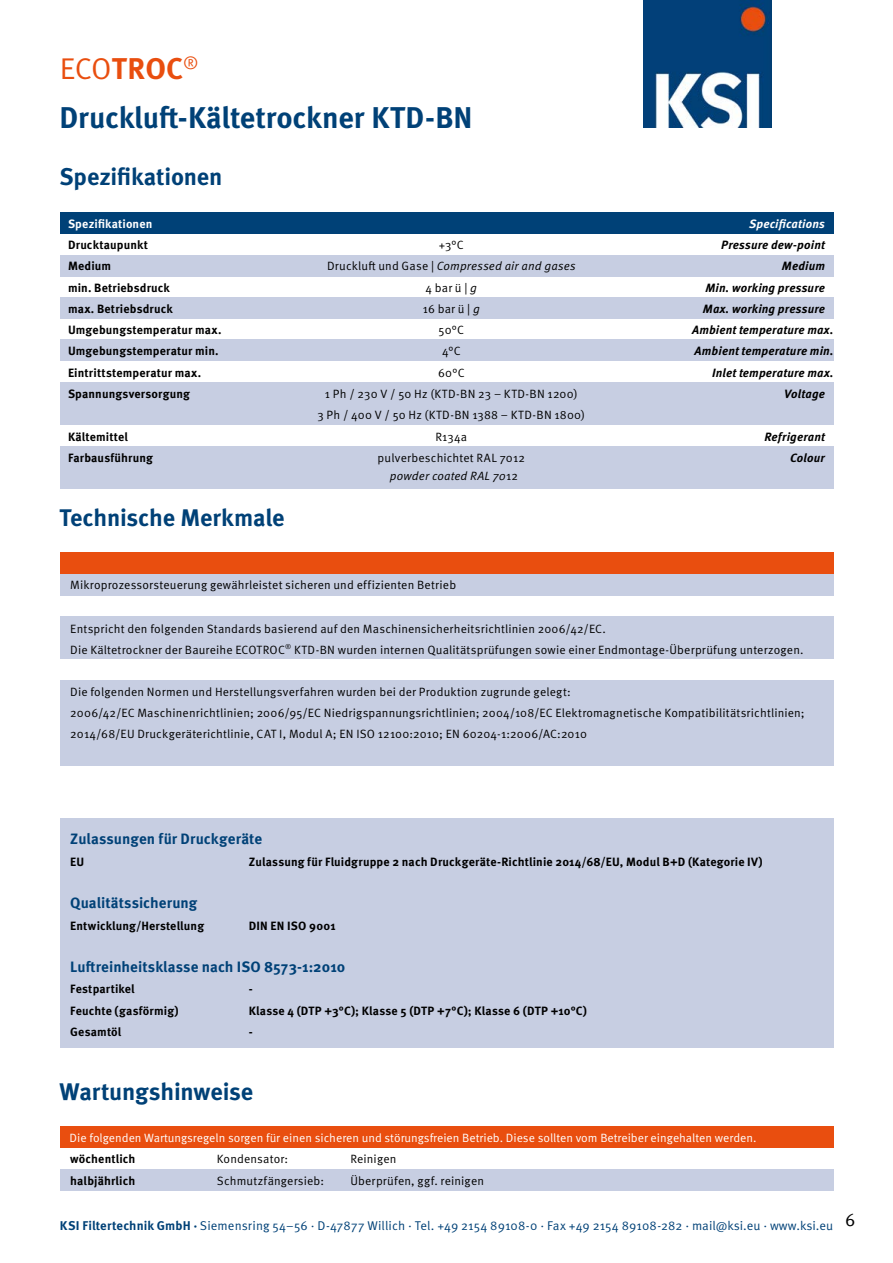
<style>
.page{position:relative;width:893px;height:1263px;background:#fff}
.page>*{position:absolute;margin:0;border:0;box-sizing:border-box;transform-origin:0 0}
.t1{font:700 30px "Meta OT";letter-spacing:-.005em;color:#004177}
.t2{font:700 30px "Meta OT";color:#e94e0f}
.t3{font:700 24px "Meta OT";letter-spacing:-.01em;color:#004177}
.t4{font:18px "Meta OT";color:#000}
.t5{font:700 15px "Meta OT";color:#004177}
.t6{font:12.6px "Meta OT";letter-spacing:.005em;color:#004177}
.t7{font:12px/21.3px "Meta OT";letter-spacing:.015em;color:#000}
.t8{font:700 12px "Meta OT";letter-spacing:.01em;color:#000}
.t9{font:italic 700 12px "Meta OT";letter-spacing:.01em;color:#000}
.t10{font:12px "Meta OT";color:#fff}
.t11{font:italic 12px "Meta OT";letter-spacing:.005em;color:#000}
.t12{font:700 12px "Meta OT";letter-spacing:.01em;color:#fff}
.t13{font:italic 700 12px "Meta OT";letter-spacing:.015em;color:#fff}
.s1{font-weight:400}
.s2{font-style:normal}
.s3{font-style:italic}
.s4{font-weight:700}
</style>
<div class="page">
<img style="left:644px;top:0;width:127px;height:128px">
<div style="left:60px;top:446px;width:773px;height:43px;background:#c7cee2"></div>
<div style="left:60px;top:818px;width:773px;height:230px;background:#c7cee2"></div>
<div style="left:60px;top:680px;width:773px;height:85px;background:#c7cee2"></div>
<div style="left:60px;top:574px;width:773px;height:21px;background:#c7cee2"></div>
<div style="left:60px;top:617px;width:773px;height:42px;background:#c7cee2"></div>
<div style="left:60px;top:553px;width:773px;height:21px;background:#e94e0f"></div>
<div style="left:60px;top:1169px;width:773px;height:22px;background:#c7cee2"></div>
<div style="left:60px;top:1127px;width:773px;height:21px;background:#e94e0f"></div>
<div style="left:60px;top:340px;width:773px;height:21px;background:#c7cee2"></div>
<div style="left:60px;top:383px;width:773px;height:42px;background:#c7cee2"></div>
<div style="left:60px;top:212px;width:773px;height:22px;background:#004177"></div>
<div style="left:60px;top:255px;width:773px;height:21px;background:#c7cee2"></div>
<div style="left:60px;top:297px;width:773px;height:22px;background:#c7cee2"></div>
<p class="t2" style="left:60px;top:50px;width:140px"><span class="s1">ECO</span>TROC<sup>®</sup></p>
<h1 class="t1" style="left:60px;top:98px;width:415px">Druckluft-Kältetrockner KTD-BN</h1>
<p class="t3" style="left:60px;top:162px;width:165px">Spezifikationen</p>
<p class="t12" style="left:68px;top:216px;width:86px">Spezifikationen</p>
<p class="t8" style="left:68px;top:237px;width:81px">Drucktaupunkt</p>
<p class="t8" style="left:68px;top:259px;width:45px">Medium</p>
<p class="t8" style="left:68px;top:280px;width:103px">min. Betriebsdruck</p>
<p class="t8" style="left:68px;top:301px;width:106px">max. Betriebsdruck</p>
<p class="t8" style="left:68px;top:322px;width:155px">Umgebungstemperatur max.</p>
<p class="t8" style="left:68px;top:344px;width:152px">Umgebungstemperatur min.</p>
<p class="t8" style="left:68px;top:365px;width:135px">Eintrittstemperatur max.</p>
<p class="t8" style="left:68px;top:386px;width:123px">Spannungsversorgung</p>
<p class="t8" style="left:68px;top:429px;width:62px">Kältemittel</p>
<p class="t8" style="left:68px;top:450px;width:86px">Farbausführung</p>
<p class="t3" style="left:60px;top:502px;width:227px">Technische Merkmale</p>
<p class="t7" style="left:439px;top:234px;width:26px">+3°C</p>
<p class="t11" style="left:327px;top:259px;width:250px"><span class="s2">Druckluft und Gase |</span> Compressed air and gases</p>
<p class="t7" style="left:426px;top:277px;width:53px">4 bar ü | <span class="s3">g</span></p>
<p class="t7" style="left:423px;top:298px;width:59px">16 bar ü | <span class="s3">g</span></p>
<p class="t7" style="left:439px;top:320px;width:27px">50°C</p>
<p class="t7" style="left:442px;top:341px;width:20px">4°C</p>
<p class="t7" style="left:438px;top:362px;width:28px">60°C</p>
<p class="t7" style="left:325px;top:383px;width:254px">1 Ph / 230 V / 50 Hz (KTD-BN 23 – KTD-BN 1200)</p>
<p class="t7" style="left:318px;top:405px;width:269px">3 Ph / 400 V / 50 Hz (KTD-BN 1388 – KTD-BN 1800)</p>
<p class="t7" style="left:435px;top:426px;width:33px">R134a</p>
<p class="t7" style="left:378px;top:449px;width:149px;line-height:18.3px;text-align:center">pulverbeschichtet RAL 7012 <span class="s3">powder coated RAL 70</span>12</p>
<p class="t13" style="left:749px;top:216px;width:77px">Specifications</p>
<p class="t9" style="left:721px;top:238px;width:105px">Pressure dew-point</p>
<p class="t9" style="left:782px;top:259px;width:44px">Medium</p>
<p class="t9" style="left:705px;top:280px;width:121px">Min. working pressure</p>
<p class="t9" style="left:703px;top:301px;width:123px">Max. working pressure</p>
<p class="t9" style="left:692px;top:323px;width:143px">Ambient temperature max.</p>
<p class="t9" style="left:695px;top:344px;width:140px">Ambient temperature min.</p>
<p class="t9" style="left:712px;top:365px;width:123px">Inlet temperature max.</p>
<p class="t9" style="left:784px;top:386px;width:42px">Voltage</p>
<p class="t9" style="left:764px;top:429px;width:62px">Refrigerant</p>
<p class="t9" style="left:790px;top:450px;width:36px">Colour</p>
<p class="t7" style="left:70px;top:575px;width:387px">Mikroprozessorsteuerung gewährleistet sicheren und effizienten Betrieb</p>
<p class="t7" style="left:70px;top:618px;width:537px">Entspricht den folgenden Standards basierend auf den Maschinensicherheitsrichtlinien 2006/42/EC.</p>
<p class="t7" style="left:70px;top:639px;width:735px">Die Kältetrockner der Baureihe ECOTROC<sup>®</sup> KTD-BN wurden internen Qualitätsprüfungen sowie einer Endmontage-Überprüfung unterzogen.</p>
<p class="t7" style="left:70px;top:681px;width:502px">Die folgenden Normen und Herstellungsverfahren wurden bei der Produktion zugrunde gelegt:</p>
<p class="t7" style="left:70px;top:702px;width:736px">2006/42/EC Maschinenrichtlinien; 2006/95/EC Niedrigspannungsrichtlinien; 2004/108/EC Elektromagnetische Kompatibilitätsrichtlinien;<br>2014/68/EU Druckgeräterichtlinie, CAT I, Modul A; EN ISO 12100:2010; EN 60204-1:2006/AC:2010</p>
<p class="t5" style="left:70px;top:830px;width:193px">Zulassungen für Druckgeräte</p>
<p class="t8" style="left:70px;top:854px;width:16px">EU</p>
<p class="t8" style="left:249px;top:854px;width:515px">Zulassung für Fluidgruppe 2 nach Druckgeräte-Richtlinie 2014/68/EU, Modul B+D (Kategorie IV)</p>
<p class="t5" style="left:70px;top:893px;width:129px">Qualitätssicherung</p>
<p class="t8" style="left:70px;top:918px;width:135px">Entwicklung/Herstellung</p>
<p class="t8" style="left:249px;top:918px;width:88px">DIN EN ISO 9001</p>
<p class="t5" style="left:70px;top:957px;width:276px">Luftreinheitsklasse nach ISO 8573-1:2010</p>
<p class="t8" style="left:70px;top:981px;width:66px">Festpartikel</p>
<p class="t8" style="left:249px;top:981px;width:5px">-</p>
<p class="t8" style="left:70px;top:1003px;width:110px">Feuchte (gasförmig)</p>
<p class="t8" style="left:249px;top:1003px;width:340px">Klasse 4 (DTP +3°C); Klasse 5 (DTP +7°C); Klasse 6 (DTP +10°C)</p>
<p class="t8" style="left:70px;top:1024px;width:53px">Gesamtöl</p>
<p class="t8" style="left:249px;top:1024px;width:5px">-</p>
<p class="t3" style="left:60px;top:1076px;width:195px">Wartungshinweise</p>
<p class="t10" style="left:70px;top:1131px;width:688px">Die folgenden Wartungsregeln sorgen für einen sicheren und störungsfreien Betrieb. Diese sollten vom Betreiber eingehalten werden.</p>
<p class="t8" style="left:70px;top:1152px;width:67px">wöchentlich</p>
<p class="t8" style="left:70px;top:1173px;width:67px">halbjährlich</p>
<p class="t7" style="left:217px;top:1149px;width:73px">Kondensator:</p>
<p class="t7" style="left:350px;top:1149px;width:48px">Reinigen</p>
<p class="t7" style="left:217px;top:1170px;width:109px">Schmutzfängersieb:</p>
<p class="t7" style="left:350px;top:1170px;width:135px">Überprüfen, ggf. reinigen</p>
<p class="t6" style="left:60px;top:1218px;width:775px"><span class="s4">KSI Filtertechnik GmbH ·</span> Siemensring 54–56 · D-47877 Willich · Tel. +49 2154 89108-0 · Fax +49 2154 89108-282 · mail@ksi.eu · www.ksi.eu</p>
<h3 class="t4" style="left:845px;top:1209px;width:12px">6</h3>
</div>
